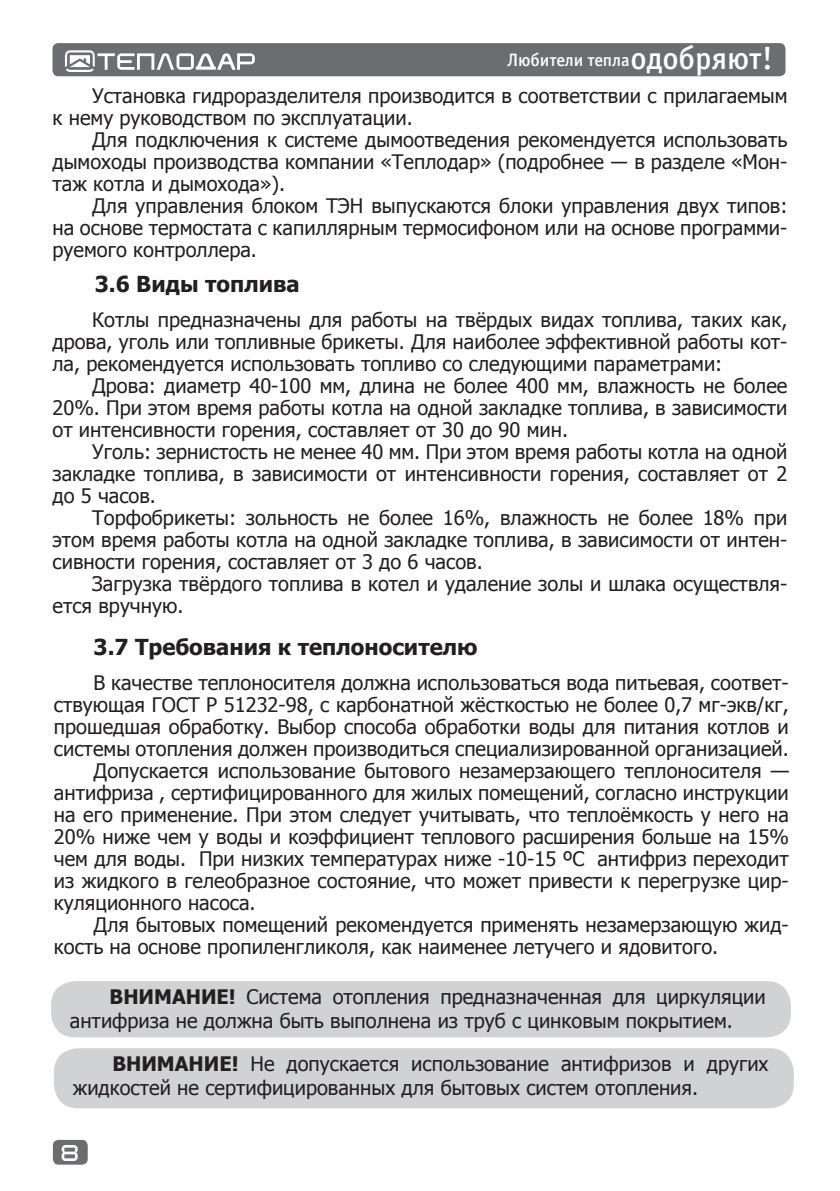
<style>
.page{position:relative;width:840px;height:1191px;background:#fff}
.page>*{position:absolute;margin:0;border:0;box-sizing:border-box;transform-origin:0 0}
.t1{font:700 22px "Tahoma";color:#231f20}
.t2{font:20px/22px "Tahoma";color:#231f20;text-align:justify}
.t3{font:18px "Officina Sans Medium C";letter-spacing:-.005em;color:#fff}
.t4{font:16px "teplodar";color:#fff}
.s1{font-size:32px}
.s2{font-weight:700}
</style>
<div class="page">
<div style="left:53px;top:1139px;width:35px;height:25px;background:#6c6d70;border-radius:6px"></div>
<div style="left:52px;top:43px;width:733px;height:33px;background:#6c6d70;border-radius:6px"></div>
<svg style="left:65px;top:50px;width:190px;height:22px"></svg>
<div style="left:51px;top:981px;width:739px;height:56px;background:#d1d2d4;border-radius:24px"></div>
<div style="left:54px;top:1048px;width:739px;height:60px;background:#d1d2d4;border-radius:24px"></div>
<p class="t3" style="left:507px;top:50px;width:267px">Любители тепла<span class="s1">одобряют!</span></p>
<p class="t2" style="left:52px;top:83px;width:736px;text-indent:40px">Установка гидроразделителя производится в соответствии с прилагаемым к нему руководством по эксплуатации.</p>
<p class="t2" style="left:52px;top:127px;width:736px;text-indent:40px">Для подключения к системе дымоотведения рекомендуется использовать дымоходы производства компании «Теплодар» (подробнее ― в разделе «Мон&shy;таж котла и дымохода»).</p>
<p class="t2" style="left:52px;top:193px;width:736px;text-indent:40px">Для управления блоком ТЭН выпускаются блоки управления двух типов: на основе термостата с капиллярным термосифоном или на основе программи&shy;руемого контроллера.</p>
<p class="t1" style="left:95px;top:268px;width:206px">3.6 Виды топлива</p>
<p class="t2" style="left:52px;top:308px;width:736px;text-indent:40px">Котлы предназначены для работы на твёрдых видах топлива, таких как, дрова, уголь или топливные брикеты. Для наиболее эффективной работы кот&shy;ла, рекомендуется использовать топливо со следующими параметрами:</p>
<p class="t2" style="left:52px;top:374px;width:736px;text-indent:40px">Дрова: диаметр 40-100 мм, длина не более 400 мм, влажность не более 20%. При этом время работы котла на одной закладке топлива, в зависимости от интенсивности горения, составляет от 30 до 90 мин.</p>
<p class="t2" style="left:52px;top:440px;width:736px;text-indent:40px">Уголь: зернистость не менее 40 мм. При этом время работы котла на одной закладке топлива, в зависимости от интенсивности горения, составляет от 2 до 5 часов.</p>
<p class="t2" style="left:52px;top:506px;width:736px;text-indent:40px">Торфобрикеты: зольность не более 16%, влажность не более 18% при этом время работы котла на одной закладке топлива, в зависимости от интен&shy;сивности горения, составляет от 3 до 6 часов.</p>
<p class="t2" style="left:52px;top:572px;width:736px;text-indent:40px">Загрузка твёрдого топлива в котел и удаление золы и шлака осуществля&shy;ется вручную.</p>
<p class="t1" style="left:94px;top:631px;width:385px">3.7 Требования к теплоносителю</p>
<p class="t2" style="left:94px;top:671px;width:696px">В качестве теплоносителя должна использоваться вода питьевая, соответ-</p>
<p class="t2" style="left:54px;top:693px;width:736px">ствующая ГОСТ Р 51232-98, с карбонатной жёсткостью не более 0,7 мг-экв/кг,</p>
<p class="t2" style="left:54px;top:715px;width:736px">прошедшая обработку. Выбор способа обработки воды для питания котлов и</p>
<p class="t2" style="left:54px;top:737px;width:736px">системы отопления должен производиться специализированной организацией.</p>
<p class="t2" style="left:94px;top:759px;width:696px">Допускается использование бытового незамерзающего теплоносителя —</p>
<p class="t2" style="left:54px;top:781px;width:736px">антифриза , сертифицированного для жилых помещений, согласно инструкции</p>
<p class="t2" style="left:54px;top:803px;width:736px">на его применение. При этом следует учитывать, что теплоёмкость у него на</p>
<p class="t2" style="left:54px;top:825px;width:736px">20% ниже чем у воды и коэффициент теплового расширения больше на 15%</p>
<p class="t2" style="left:54px;top:847px;width:736px">чем для воды. При низких температурах ниже -10-15 ºС антифриз переходит</p>
<p class="t2" style="left:54px;top:869px;width:736px">из жидкого в гелеобразное состояние, что может привести к перегрузке цир-</p>
<p class="t2" style="left:54px;top:891px;width:203px">куляционного насоса.</p>
<p class="t2" style="left:94px;top:913px;width:696px">Для бытовых помещений рекомендуется применять незамерзающую жид-</p>
<p class="t2" style="left:54px;top:935px;width:665px">кость на основе пропиленгликоля, как наименее летучего и ядовитого.</p>
<p class="t2" style="left:70px;top:983px;width:697px;line-height:24px;text-indent:40px"><span class="s2">ВНИМАНИЕ!</span> Система отопления предназначенная для циркуляции антифриза не должна быть выполнена из труб с цинковым покрытием.</p>
<p class="t2" style="left:73px;top:1050px;width:697px;line-height:24px;text-indent:40px"><span class="s2">ВНИМАНИЕ!</span> Не допускается использование антифризов и других жидкостей не сертифицированных для бытовых систем отопления.</p>
<p class="t4" style="left:62px;top:1145px;width:18px">8</p>
</div>
